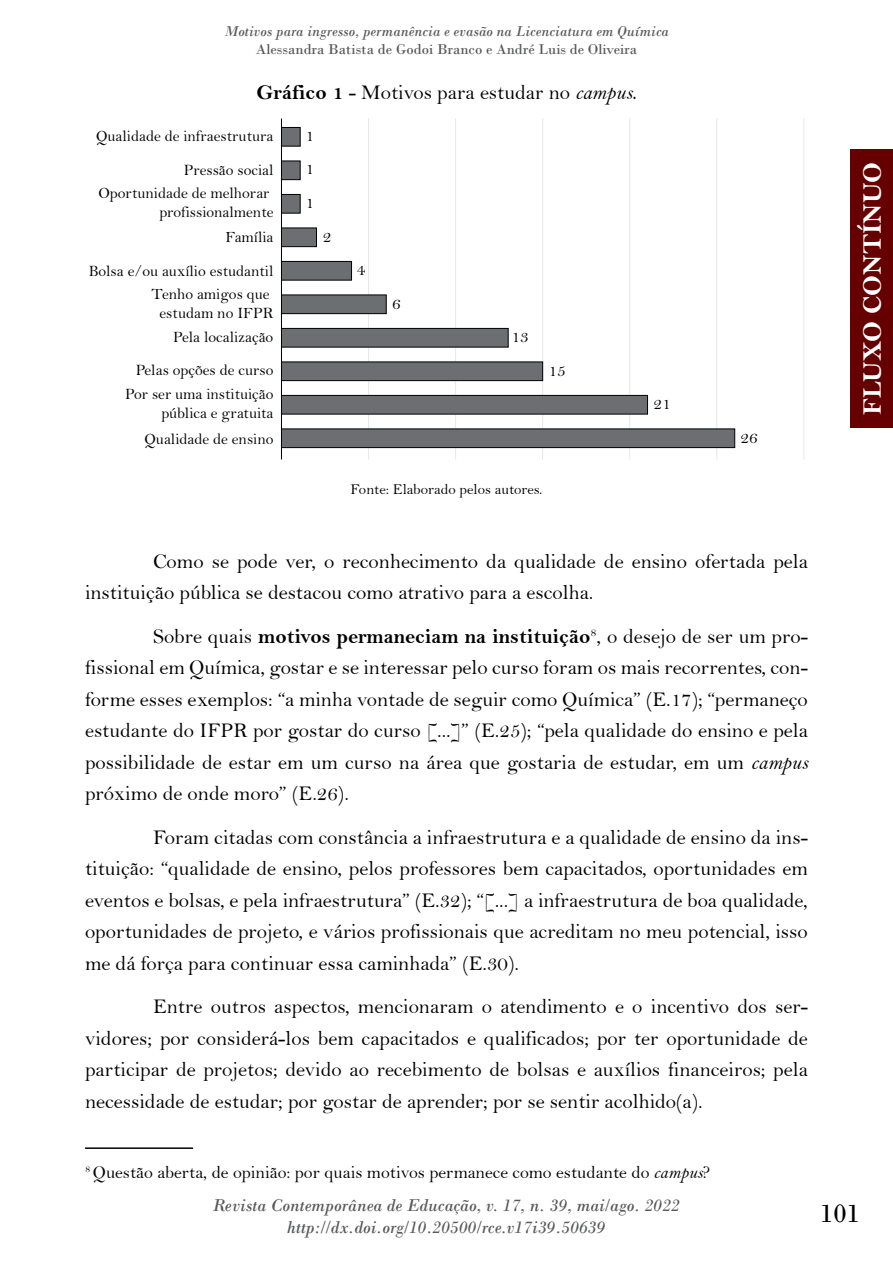
<style>
.page{position:relative;width:893px;height:1263px;background:#fff}
.page>*{position:absolute;margin:0;border:0;box-sizing:border-box;transform-origin:0 0}
.t1{font:27px "Bell MT Bold";color:#fff}
.t2{font:27px "Bodoni";color:#000}
.t3{font:21px/31.5px "Bell";color:#000;text-align:justify}
.t4{font:21px "Bell MT Bold";color:#000}
.t5{font:italic 18px/21.6px "Bodoni";color:#58595b;text-align:center}
.t6{font:18px "Bell";color:#000}
.t7{font:17.4px "Bell";color:#000}
.t8{font:15.75px/18.9px "Bell";color:#000;text-align:right}
.t9{font:italic 15px "Bodoni";color:#58595b}
.t10{font:15px "Bodoni";color:#58595b}
.t11{font:15px "Bell";color:#000}
.s1{font-family:"Bell MT Bold"}
.s2{font-family:"Bell MT Italic"}
.s3{font-family:"Bell"}
</style>
<div class="page">
<div style="left:850px;top:149px;width:43px;height:278px;background:#600"></div>
<hr style="left:716px;top:119px;width:1px;height:340px;background:#e6e7e8">
<hr style="left:629px;top:119px;width:1px;height:340px;background:#e6e7e8">
<hr style="left:542px;top:119px;width:1px;height:340px;background:#e6e7e8">
<hr style="left:455px;top:119px;width:1px;height:340px;background:#e6e7e8">
<hr style="left:368px;top:119px;width:1px;height:340px;background:#e6e7e8">
<hr style="left:281px;top:119px;width:1px;height:340px;background:#000">
<hr style="left:803px;top:119px;width:1px;height:340px;background:#e6e7e8">
<div style="left:281px;top:127px;width:20px;height:20px;background:#6d6e71;border:1px solid #000"></div>
<div style="left:281px;top:161px;width:20px;height:19px;background:#6d6e71;border:1px solid #000"></div>
<div style="left:281px;top:194px;width:20px;height:20px;background:#6d6e71;border:1px solid #000"></div>
<div style="left:281px;top:228px;width:36px;height:19px;background:#6d6e71;border:1px solid #000"></div>
<div style="left:281px;top:261px;width:71px;height:19px;background:#6d6e71;border:1px solid #000"></div>
<div style="left:281px;top:295px;width:106px;height:19px;background:#6d6e71;border:1px solid #000"></div>
<div style="left:281px;top:328px;width:228px;height:19px;background:#6d6e71;border:1px solid #000"></div>
<div style="left:281px;top:361px;width:262px;height:20px;background:#6d6e71;border:1px solid #000"></div>
<div style="left:281px;top:395px;width:367px;height:19px;background:#6d6e71;border:1px solid #000"></div>
<div style="left:281px;top:428px;width:454px;height:20px;background:#6d6e71;border:1px solid #000"></div>
<hr style="left:85px;top:1147px;width:108px;height:2px;background:#000">
<p class="t9" style="left:224px;top:22px;width:446px">Motivos para ingresso, permanência e evasão na Licenciatura em Química</p>
<p class="t10" style="left:256px;top:40px;width:383px">Alessandra Batista de Godoi Branco e André Luis de Oliveira</p>
<p class="t3" style="left:257px;top:77px;width:381px"><span class="s1">Gráfico 1</span> - Motivos para estudar no <span class="s2">campus.</span></p>
<p class="t7" style="left:306px;top:125px;width:10px">1</p>
<p class="t8" style="left:96px;top:119px;width:179px;line-height:33.9px">Qualidade de infraestrutura<br>Pressão social</p>
<p class="t8" style="left:98px;top:184px;width:177px">Oportunidade de melhorar profissionalmente</p>
<p class="t8" style="left:89px;top:220px;width:186px;line-height:33.9px">Família<br>Bolsa e/ou auxílio estudantil</p>
<p class="t8" style="left:152px;top:285px;width:123px;text-align:center">Tenho amigos que estudam no IFPR</p>
<p class="t8" style="left:136px;top:320px;width:139px;line-height:33.2px">Pela localização<br>Pelas opções de curso</p>
<p class="t8" style="left:125px;top:384px;width:150px">Por ser uma instituição pública e gratuita</p>
<p class="t8" style="left:144px;top:429px;width:131px">Qualidade de ensino</p>
<p class="t7" style="left:306px;top:159px;width:10px">1</p>
<p class="t7" style="left:306px;top:192px;width:10px">1</p>
<p class="t7" style="left:323px;top:226px;width:10px">2</p>
<p class="t7" style="left:357px;top:259px;width:10px">4</p>
<p class="t7" style="left:392px;top:293px;width:10px">6</p>
<p class="t7" style="left:511px;top:326px;width:19px">13</p>
<p class="t7" style="left:549px;top:360px;width:19px">15</p>
<p class="t11" style="left:350px;top:480px;width:193px">Fonte: Elaborado pelos autores.</p>
<p class="t7" style="left:654px;top:394px;width:19px">21</p>
<p class="t7" style="left:741px;top:427px;width:19px">26</p>
<p class="t1" style="left:856px;top:415px;width:254px;rotate:-90deg">FLUXO CONTÍNUO</p>
<p class="t3" style="left:85px;top:545px;width:724px;text-indent:68px">Como se pode ver, o reconhecimento da qualidade de ensino ofertada pela instituição pública se destacou como atrativo para a escolha.</p>
<p class="t4" style="left:153px;top:624px;width:656px"><span class="s3">Sobre quais</span> motivos permaneciam na instituição<sup>8</sup><span class="s3">, o desejo de ser um pro-</span></p>
<p class="t3" style="left:85px;top:652px;width:724px">fissional em Química, gostar e se interessar pelo curso foram os mais recorrentes, con&shy;forme esses exemplos: “a minha vontade de seguir como Química” (E.17); “permaneço estudante do IFPR por gostar do curso [...]” (E.25); “pela qualidade do ensino e pela possibilidade de estar em um curso na área que gostaria de estudar, em um <span class="s2">campus </span>próximo de onde moro” (E.26).</p>
<p class="t3" style="left:85px;top:821px;width:724px;text-indent:68px">Foram citadas com constância a infraestrutura e a qualidade de ensino da ins&shy;tituição: “qualidade de ensino, pelos professores bem capacitados, oportunidades em eventos e bolsas, e pela infraestrutura” (E.32); “[...] a infraestrutura de boa qualidade, oportunidades de projeto, e vários profissionais que acreditam no meu potencial, isso me dá força para continuar essa caminhada” (E.30).</p>
<p class="t3" style="left:85px;top:991px;width:724px;text-indent:68px">Entre outros aspectos, mencionaram o atendimento e o incentivo dos ser&shy;vidores; por considerá-los bem capacitados e qualificados; por ter oportunidade de participar de projetos; devido ao recebimento de bolsas e auxílios financeiros; pela necessidade de estudar; por gostar de aprender; por se sentir acolhido(a).</p>
<p class="t6" style="left:85px;top:1161px;width:627px"><sup>8</sup> Questão aberta, de opinião: por quais motivos permanece como estudante do <span class="s2">campus</span>?</p>
<p class="t5" style="left:213px;top:1194px;width:469px">Revista Contemporânea de Educação, v. 17, n. 39, mai/ago. 2022 http://dx.doi.org/10.20500/rce.v17i39.50639</p>
<p class="t2" style="left:820px;top:1197px;width:41px">101</p>
</div>
